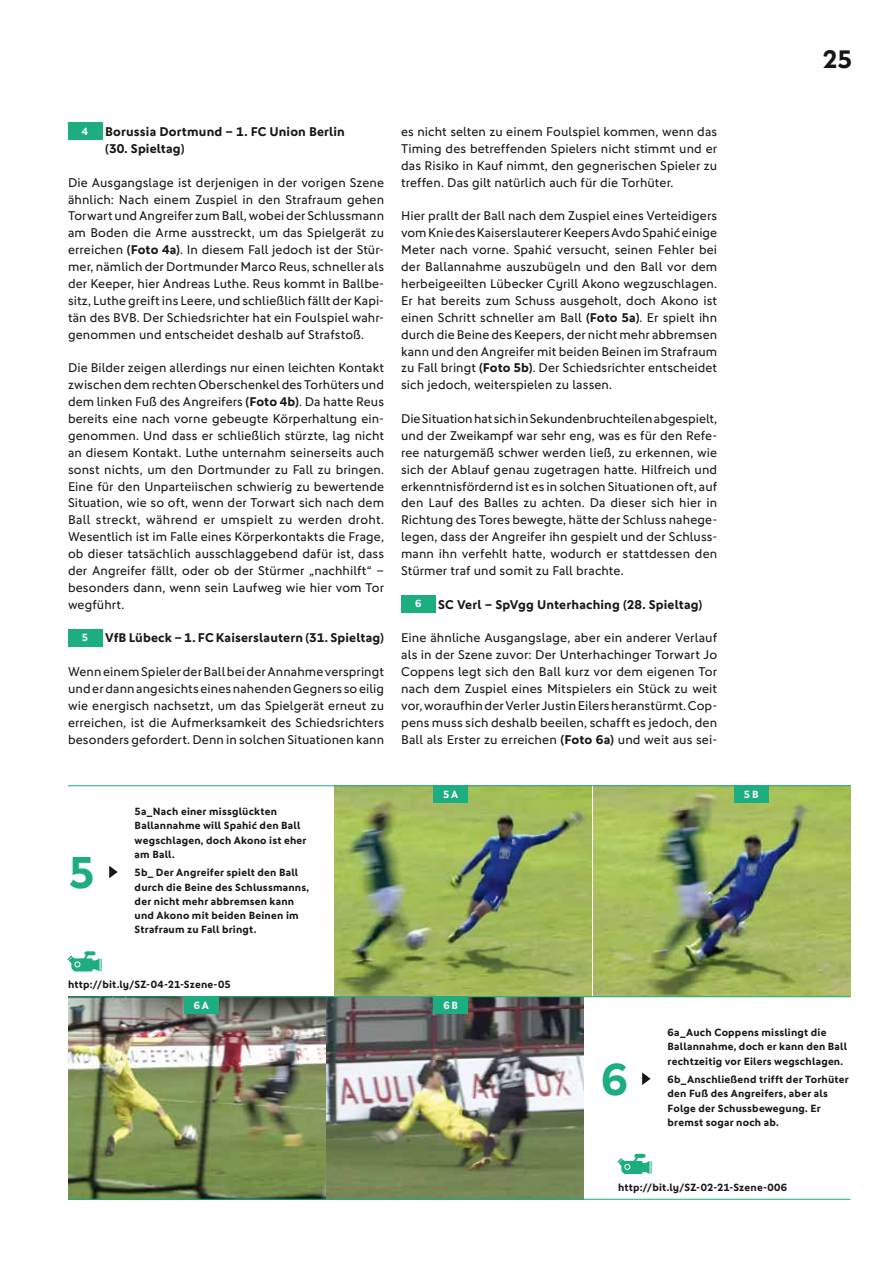
<style>
.page{position:relative;width:893px;height:1263px;background:#fff}
.page>*{position:absolute;margin:0;border:0;box-sizing:border-box;transform-origin:0 0}
.t1{font:700 45px "DFB Sans";color:#1cad80}
.t2{font:700 25.5px "DFB Sans";color:#181716}
.t3{font:12.75px/17px "DFB Sans";letter-spacing:.01em;color:#181716;text-align:justify}
.t4{font:700 12.75px/17px "DFB Sans";letter-spacing:.01em;color:#181716}
.t5{font:700 10.5px/14.2px "DFB Sans";letter-spacing:.02em;color:#181716}
.t6{font:700 10.5px "DFB Sans";letter-spacing:.16em;color:#fff}
.s1{font-weight:700}
</style>
<div class="page">
<div style="left:68px;top:123px;width:34px;height:17px;background:#1cad80"></div>
<div style="left:68px;top:629px;width:34px;height:17px;background:#1cad80"></div>
<div style="left:401px;top:595px;width:34px;height:17px;background:#1cad80"></div>
<img style="left:592px;top:786px;width:258px;height:210px">
<img style="left:327px;top:997px;width:257px;height:202px">
<img style="left:334px;top:786px;width:258px;height:210px">
<img style="left:68px;top:997px;width:257px;height:202px">
<svg style="left:109px;top:866px;width:9px;height:12px"></svg>
<svg style="left:642px;top:1072px;width:9px;height:13px"></svg>
<hr style="left:68px;top:996px;width:782px;height:1px;background:#1cad80">
<svg style="left:68px;top:951px;width:34px;height:20px"></svg>
<svg style="left:617px;top:1154px;width:35px;height:20px"></svg>
<div style="left:434px;top:786px;width:34px;height:17px;background:#1cad80"></div>
<div style="left:734px;top:786px;width:34px;height:17px;background:#1cad80"></div>
<div style="left:184px;top:997px;width:34px;height:17px;background:#1cad80"></div>
<div style="left:434px;top:996px;width:34px;height:17px;background:#1cad80"></div>
<hr style="left:68px;top:1199px;width:782px;height:1px;background:#1cad80">
<hr style="left:68px;top:785px;width:782px;height:1px;background:#1cad80">
<p class="t6" style="left:82px;top:125px;width:8px">4</p>
<p class="t4" style="left:105px;top:123px;width:241px">Borussia Dortmund – 1. FC Union Berlin (30. Spieltag)</p>
<p class="t3" style="left:68px;top:174px;width:318px">Die Ausgangslage ist derjenigen in der vorigen Szene ähnlich: Nach einem Zuspiel in den Strafraum gehen Torwart und Angreifer zum Ball, wobei der Schlussmann am Boden die Arme ausstreckt, um das Spielgerät zu erreichen <span class="s1">(Foto 4a)</span>. In diesem Fall jedoch ist der Stür&shy;mer, nämlich der Dortmunder Marco Reus, schneller als der Keeper, hier Andreas Luthe. Reus kommt in Ballbe&shy;sitz, Luthe greift ins Leere, und schließlich fällt der Kapi&shy;tän des BVB. Der Schiedsrichter hat ein Foulspiel wahr&shy;genommen und entscheidet deshalb auf Strafstoß.</p>
<p class="t3" style="left:68px;top:359px;width:318px">Die Bilder zeigen allerdings nur einen leichten Kontakt zwischen dem rechten Oberschenkel des Torhüters und dem linken Fuß des Angreifers <span class="s1">(Foto 4b)</span>. Da hatte Reus bereits eine nach vorne gebeugte Körperhaltung ein&shy;genommen. Und dass er schließlich stürzte, lag nicht an diesem Kontakt. Luthe unternahm seinerseits auch sonst nichts, um den Dortmunder zu Fall zu bringen.<br>Eine für den Unparteiischen schwierig zu bewertende Situation, wie so oft, wenn der Torwart sich nach dem Ball streckt, während er umspielt zu werden droht.<br>Wesentlich ist im Falle eines Körperkontakts die Frage, ob dieser tatsächlich ausschlaggebend dafür ist, dass der Angreifer fällt, oder ob der Stürmer „nachhilft“ – besonders dann, wenn sein Laufweg wie hier vom Tor wegführt.</p>
<p class="t6" style="left:82px;top:631px;width:8px">5</p>
<p class="t4" style="left:105px;top:629px;width:280px">VfB Lübeck – 1. FC Kaiserslautern (31. Spieltag)</p>
<p class="t3" style="left:68px;top:663px;width:318px">Wenn einem Spieler der Ball bei der Annahme verspringt und er dann angesichts eines nahenden Gegners so eilig wie energisch nachsetzt, um das Spielgerät erneut zu erreichen, ist die Aufmerksamkeit des Schiedsrichters besonders gefordert. Denn in solchen Situationen kann</p>
<p class="t3" style="left:401px;top:123px;width:318px">es nicht selten zu einem Foulspiel kommen, wenn das Timing des betreffenden Spielers nicht stimmt und er das Risiko in Kauf nimmt, den gegnerischen Spieler zu treffen. Das gilt natürlich auch für die Torhüter.</p>
<p class="t3" style="left:401px;top:207px;width:318px">Hier prallt der Ball nach dem Zuspiel eines Verteidigers vom Knie des Kaiserslauterer Keepers Avdo Spahić einige Meter nach vorne. Spahić versucht, seinen Fehler bei der Ballannahme auszubügeln und den Ball vor dem herbeigeeilten Lübecker Cyrill Akono wegzuschlagen.<br>Er hat bereits zum Schuss ausgeholt, doch Akono ist einen Schritt schneller am Ball <span class="s1">(Foto 5a)</span>. Er spielt ihn durch die Beine des Keepers, der nicht mehr abbremsen kann und den Angreifer mit beiden Beinen im Strafraum zu Fall bringt <span class="s1">(Foto 5b)</span>. Der Schiedsrichter entscheidet sich jedoch, weiterspielen zu lassen.</p>
<p class="t3" style="left:401px;top:410px;width:318px">Die Situation hat sich in Sekundenbruchteilen abgespielt, und der Zweikampf war sehr eng, was es für den Refe&shy;ree naturgemäß schwer werden ließ, zu erkennen, wie sich der Ablauf genau zugetragen hatte. Hilfreich und erkenntnisfördernd ist es in solchen Situationen oft, auf den Lauf des Balles zu achten. Da dieser sich hier in Richtung des Tores bewegte, hätte der Schluss nahege&shy;legen, dass der Angreifer ihn gespielt und der Schluss&shy;mann ihn verfehlt hatte, wodurch er stattdessen den Stürmer traf und somit zu Fall brachte.</p>
<p class="t6" style="left:415px;top:597px;width:8px">6</p>
<p class="t4" style="left:438px;top:596px;width:266px">SC Verl – SpVgg Unterhaching (28. Spieltag)</p>
<p class="t3" style="left:401px;top:629px;width:318px">Eine ähnliche Ausgangslage, aber ein anderer Verlauf als in der Szene zuvor: Der Unterhachinger Torwart Jo Coppens legt sich den Ball kurz vor dem eigenen Tor nach dem Zuspiel eines Mitspielers ein Stück zu weit vor, woraufhin der Verler Justin Eilers heranstürmt. Cop&shy;pens muss sich deshalb beeilen, schafft es jedoch, den Ball als Erster zu erreichen <span class="s1">(Foto 6a)</span> und weit aus sei-</p>
<h1 class="t1" style="left:68px;top:845px;width:28px">5</h1>
<p class="t5" style="left:135px;top:804px;width:173px">5a_Nach einer missglückten<br>Ballannahme will Spahić den Ball wegschlagen, doch Akono ist eher am Ball.</p>
<p class="t5" style="left:135px;top:865px;width:176px">5b_ Der Angreifer spielt den Ball durch die Beine des Schlussmanns, der nicht mehr abbremsen kann und Akono mit beiden Beinen im<br>Strafraum zu Fall bringt.</p>
<p class="t6" style="left:443px;top:788px;width:16px">5A</p>
<p class="t6" style="left:744px;top:788px;width:16px">5B</p>
<p class="t5" style="left:68px;top:977px;width:164px">http://bit.ly/SZ-04-21-Szene-05</p>
<p class="t6" style="left:194px;top:999px;width:17px">6A</p>
<p class="t6" style="left:443px;top:999px;width:16px">6B</p>
<h2 class="t2" style="left:822px;top:44px;width:32px">25</h2>
<h1 class="t1" style="left:601px;top:1052px;width:28px">6</h1>
<p class="t5" style="left:668px;top:1025px;width:181px">6a_Auch Coppens misslingt die<br>Ballannahme, doch er kann den Ball rechtzeitig vor Eilers wegschlagen.</p>
<p class="t5" style="left:668px;top:1072px;width:183px">6b_Anschließend trifft der Torhüter den Fuß des Angreifers, aber als<br>Folge der Schussbewegung. Er bremst sogar noch ab.</p>
<p class="t5" style="left:618px;top:1180px;width:171px">http://bit.ly/SZ-02-21-Szene-006</p>
</div>
